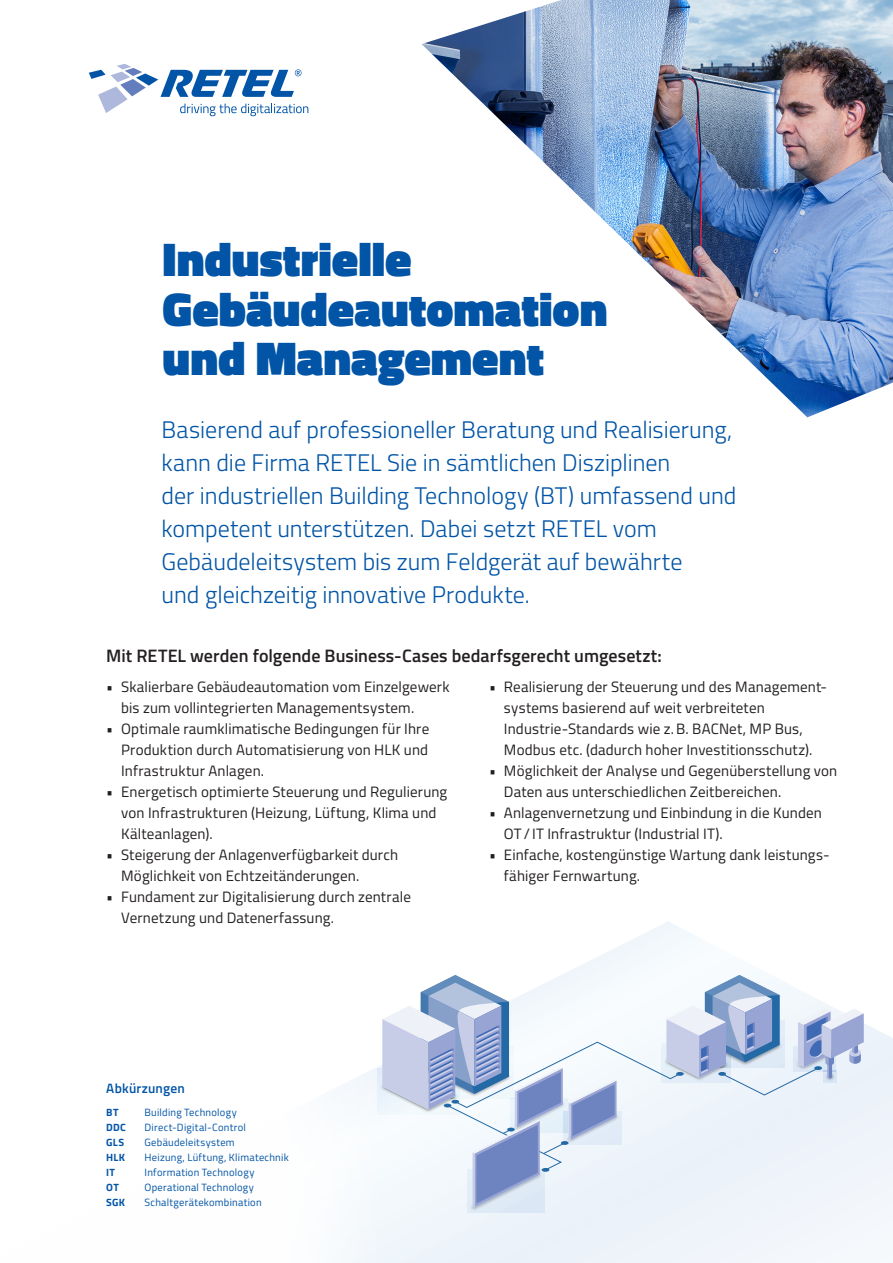
<style>
.page{position:relative;width:893px;height:1263px;background:#fff}
.page>*{position:absolute;margin:0;border:0;box-sizing:border-box;transform-origin:0 0}
.t1{font:900 48px/49.5px "Titillium Web";color:#0154a6}
.t2{font:300 24px/33px "Titillium Web";color:#0154a6}
.t3{font:600 18px "Titillium Web";letter-spacing:.005em;color:#231f20}
.t4{font:15px/21px "Titillium Web";letter-spacing:.01em;color:#231f20}
.t5{font:600 13.5px "Titillium Web";letter-spacing:.015em;color:#0154a6}
.t6{font:10.5px "Titillium Web";letter-spacing:.025em;color:#0154a6}
.t7{font:700 10.5px "Titillium Web";letter-spacing:.025em;color:#0154a6}
</style>
<div class="page">
<svg style="left:89px;top:64px;width:219px;height:52px"></svg>
<svg style="left:343px;top:922px;width:550px;height:341px"></svg>
<img style="left:378px;top:1068px;width:4px;height:46px">
<img style="left:468px;top:1207px;width:76px;height:5px">
<svg style="left:382px;top:975px;width:482px;height:232px"></svg>
<img style="left:422px;top:0;width:471px;height:417px">
<h1 class="t1" style="left:163px;top:235px;width:446px">Industrielle<br>Gebäudeautomation und Management</h1>
<p class="t2" style="left:162px;top:413px;width:576px">Basierend auf professioneller Beratung und Realisierung, kann die Firma RETEL Sie in sämtlichen Disziplinen<br>der industriellen Building Technology (BT) umfassend und kompetent unterstützen. Dabei setzt RETEL vom Gebäudeleitsystem bis zum Feldgerät auf bewährte<br>und gleichzeitig innovative Produkte.</p>
<p class="t3" style="left:106px;top:643px;width:557px">Mit RETEL werden folgende Business-Cases bedarfsgerecht umgesetzt:</p>
<p class="t4" style="left:121px;top:676px;width:330px;text-indent:-15px">• Skalierbare Gebäudeautomation vom Einzelgewerk bis zum vollintegrierten Managementsystem.</p>
<p class="t4" style="left:121px;top:718px;width:310px;text-align:justify;text-indent:-15px">• Optimale raumklimatische Bedingungen für Ihre Produktion durch Automatisierung von HLK und Infrastruktur Anlagen.</p>
<p class="t4" style="left:121px;top:781px;width:328px;text-indent:-15px">• Energetisch optimierte Steuerung und Regulierung von Infrastrukturen (Heizung, Lüftung, Klima und<br>Kälteanlagen).</p>
<p class="t4" style="left:121px;top:844px;width:278px;text-indent:-15px">• Steigerung der Anlagenverfügbarkeit durch<br>Möglichkeit von Echtzeitänderungen.</p>
<p class="t4" style="left:121px;top:886px;width:291px;text-indent:-15px">• Fundament zur Digitalisierung durch zentrale<br>Vernetzung und Datenerfassung.</p>
<p class="t4" style="left:504px;top:676px;width:325px;text-indent:-15px">• Realisierung der Steuerung und des Management&shy;systems basierend auf weit verbreiteten Industrie-Standards wie z.B. BACNet, MP Bus, Modbus etc. (dadurch hoher Investitionsschutz).</p>
<p class="t4" style="left:504px;top:760px;width:335px;text-indent:-15px">• Möglichkeit der Analyse und Gegenüberstellung von<br>Daten aus unterschiedlichen Zeitbereichen.</p>
<p class="t4" style="left:504px;top:802px;width:319px;text-indent:-15px">• Anlagenvernetzung und Einbindung in die Kunden<br>OT / IT Infrastruktur (Industrial IT).</p>
<p class="t4" style="left:504px;top:844px;width:327px;text-indent:-15px">• Einfache, kostengünstige Wartung dank leistungs&shy;fähiger Fernwartung.</p>
<p class="t5" style="left:106px;top:1078px;width:80px">Abkürzungen</p>
<p class="t7" style="left:106px;top:1104px;width:14px">BT</p>
<p class="t6" style="left:145px;top:1105px;width:94px">Building Technology</p>
<p class="t7" style="left:106px;top:1119px;width:21px">DDC</p>
<p class="t6" style="left:145px;top:1120px;width:103px">Direct-Digital-Control</p>
<p class="t7" style="left:106px;top:1134px;width:19px">GLS</p>
<p class="t6" style="left:145px;top:1135px;width:92px">Gebäudeleitsystem</p>
<p class="t7" style="left:106px;top:1149px;width:20px">HLK</p>
<p class="t6" style="left:145px;top:1150px;width:146px">Heizung, Lüftung, Klimatechnik</p>
<p class="t7" style="left:106px;top:1164px;width:10px">IT</p>
<p class="t6" style="left:145px;top:1165px;width:111px">Information Technology</p>
<p class="t7" style="left:106px;top:1179px;width:14px">OT</p>
<p class="t6" style="left:145px;top:1180px;width:111px">Operational Technology</p>
<p class="t7" style="left:106px;top:1194px;width:20px">SGK</p>
<p class="t6" style="left:145px;top:1195px;width:119px">Schaltgerätekombination</p>
</div>
